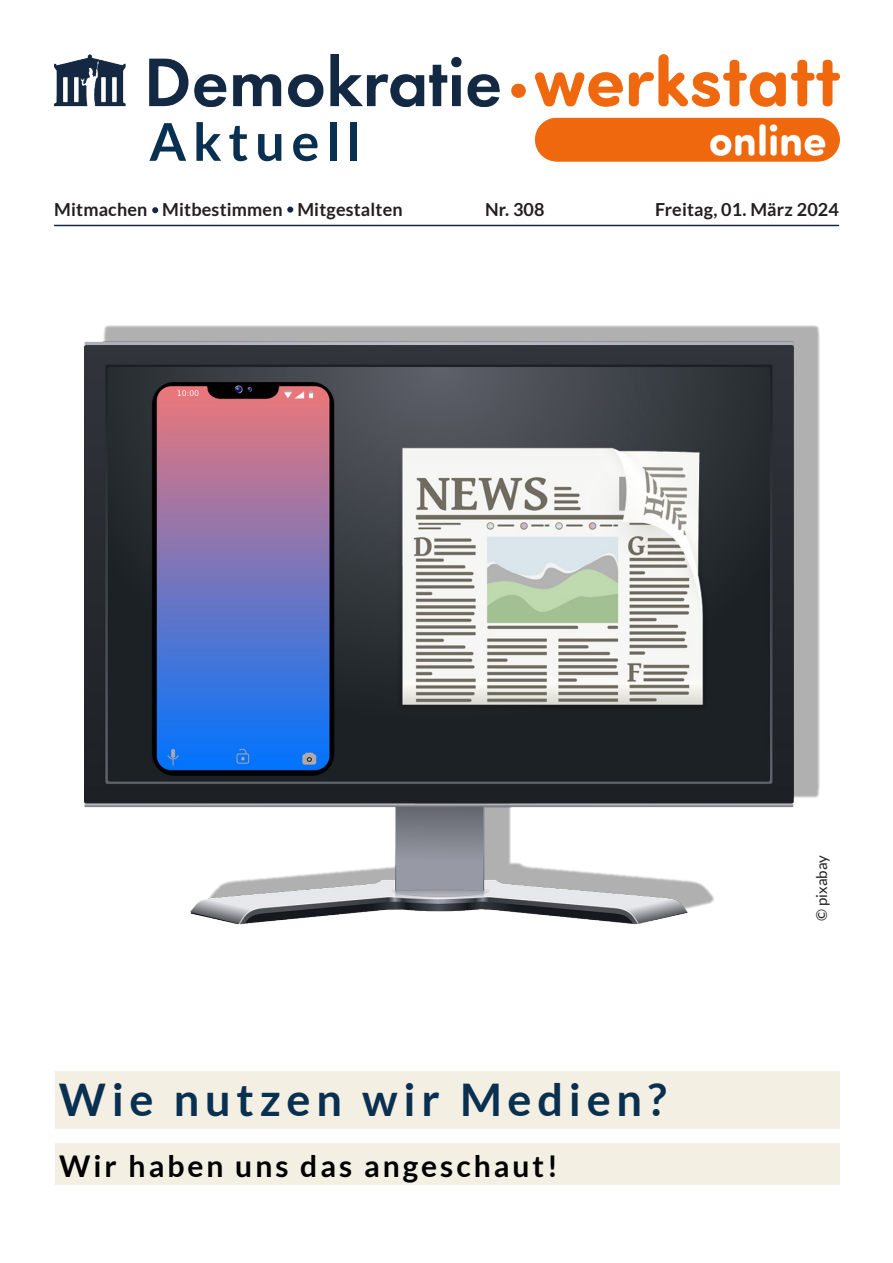
<style>
.page{position:relative;width:893px;height:1263px;background:#fff}
.page>*{position:absolute;margin:0;border:0;box-sizing:border-box;transform-origin:0 0}
.t1{font:700 52.2px "Lato";letter-spacing:.13em;color:#0a3051}
.t2{font:700 45px "Lato";letter-spacing:.13em;color:#0a3051}
.t3{font:700 30px "Lato";letter-spacing:.1em;color:#000}
.t4{font:700 18px "Lato";letter-spacing:.01em;color:#231f20}
.t5{font:15px "Lato";color:#231f20}
</style>
<div class="page">
<img style="left:84px;top:325px;width:736px;height:600px">
<div style="left:55px;top:1071px;width:785px;height:58px;background:#f3efe3"></div>
<div style="left:55px;top:1144px;width:785px;height:41px;background:#f3efe3"></div>
<img style="left:54px;top:54px;width:786px;height:108px">
<hr style="left:54px;top:225px;width:785px;height:1px;background:#132843">
<svg style="left:287px;top:207px;width:6px;height:6px"></svg>
<svg style="left:152px;top:207px;width:6px;height:6px"></svg>
<p class="t1" style="left:149px;top:112px;width:213px">Aktuell</p>
<p class="t4" style="left:54px;top:199px;width:350px">Mitmachen Mitbestimmen Mitgestalten</p>
<p class="t4" style="left:485px;top:199px;width:61px">Nr. 308</p>
<p class="t4" style="left:655px;top:199px;width:185px">Freitag, 01. März 2024</p>
<p class="t2" style="left:59px;top:1074px;width:609px">Wie nutzen wir Medien?</p>
<p class="t3" style="left:59px;top:1148px;width:500px">Wir haben uns das angeschaut!</p>
<p class="t5" style="left:813px;top:921px;width:67px;rotate:-90deg">© pixabay</p>
</div>
